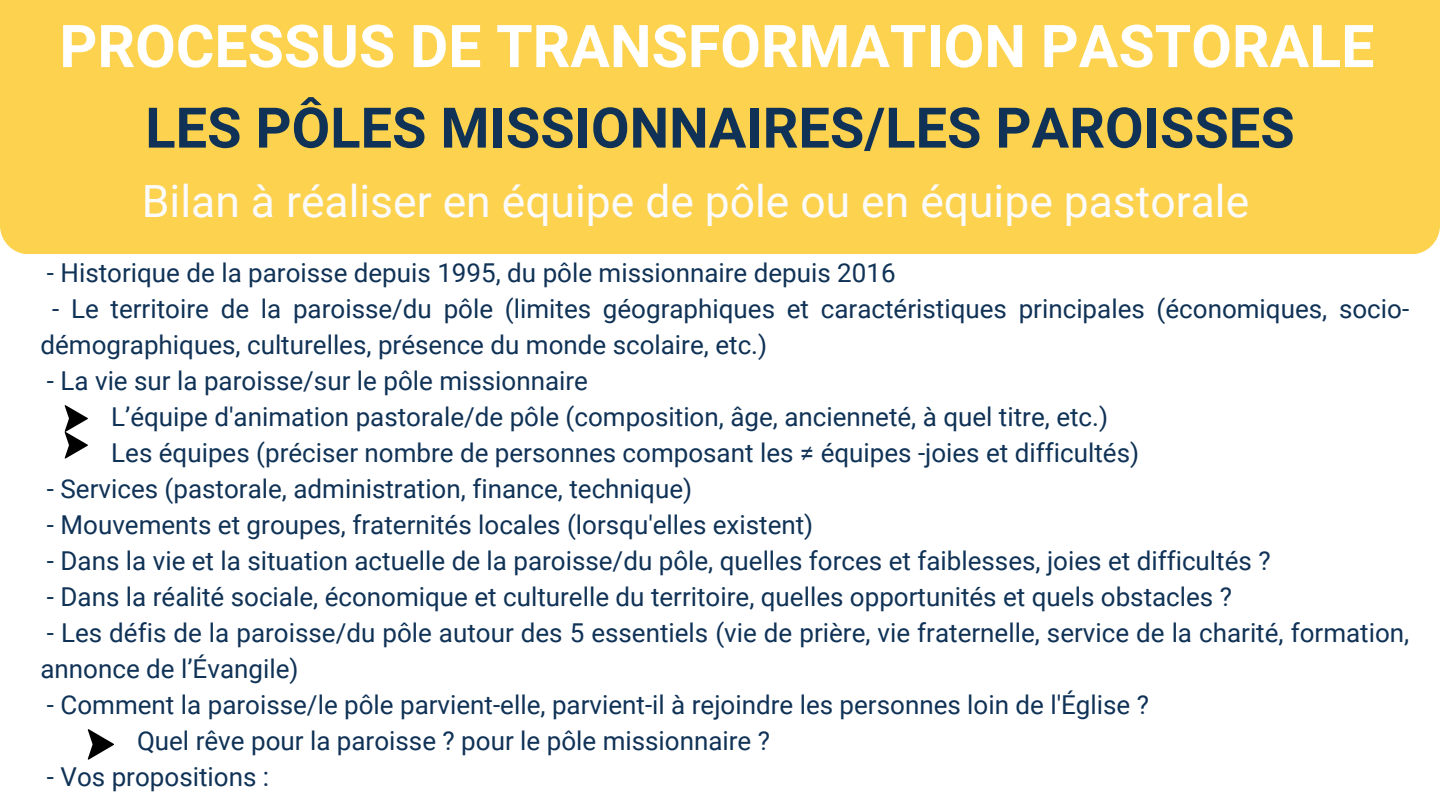
<style>
.page{position:relative;width:1440px;height:810px;background:#fff}
.page>*{position:absolute;margin:0;border:0;box-sizing:border-box;transform-origin:0 0}
.t1{font:700 59px "Roboto";color:#fff}
.t2{font:700 56px "Roboto";color:#0f3256}
.t3{font:44.4px "Roboto";color:#fbfbfc}
.t4{font:26px/36px "Roboto";color:#0f3256}
</style>
<div class="page">
<div style="left:0;top:0;width:1440px;height:254px;background:#fcd24f"></div>
<svg style="left:65px;top:405px;width:23px;height:54px"></svg>
<svg style="left:88px;top:729px;width:26px;height:31px"></svg>
<h1 class="t1" style="left:59px;top:12px;width:1316px">PROCESSUS DE TRANSFORMATION PASTORALE</h1>
<h2 class="t2" style="left:145px;top:96px;width:1151px">LES PÔLES MISSIONNAIRES/LES PAROISSES</h2>
<h3 class="t3" style="left:142px;top:176px;width:1109px">Bilan à réaliser en équipe de pôle ou en équipe pastorale</h3>
<p class="t4" style="left:47px;top:255px;width:850px">- Historique de la paroisse depuis 1995, du pôle missionnaire depuis 2016</p>
<p class="t4" style="left:40px;top:291px;width:1370px;text-indent:12px">- Le territoire de la paroisse/du pôle (limites géographiques et caractéristiques principales (économiques, socio&shy;démographiques, culturelles, présence du monde scolaire, etc.)</p>
<p class="t4" style="left:111px;top:363px;width:1029px;text-indent:-64px">- La vie sur la paroisse/sur le pôle missionnaire<br>L’équipe d'animation pastorale/de pôle (composition, âge, ancienneté, à quel titre, etc.)<br>Les équipes (préciser nombre de personnes composant les ≠ équipes -joies et difficultés)</p>
<p class="t4" style="left:47px;top:471px;width:647px">- Services (pastorale, administration, finance, technique)</p>
<p class="t4" style="left:47px;top:507px;width:768px">- Mouvements et groupes, fraternités locales (lorsqu'elles existent)</p>
<p class="t4" style="left:47px;top:543px;width:1225px">- Dans la vie et la situation actuelle de la paroisse/du pôle, quelles forces et faiblesses, joies et difficultés ?</p>
<p class="t4" style="left:47px;top:579px;width:1187px">- Dans la réalité sociale, économique et culturelle du territoire, quelles opportunités et quels obstacles ?</p>
<p class="t4" style="left:40px;top:615px;width:1370px">- Les défis de la paroisse/du pôle autour des 5 essentiels (vie de prière, vie fraternelle, service de la charité, formation, annonce de l’Évangile)</p>
<p class="t4" style="left:137px;top:687px;width:1014px;text-indent:-90px">- Comment la paroisse/le pôle parvient-elle, parvient-il à rejoindre les personnes loin de l'Église ?<br>Quel rêve pour la paroisse ? pour le pôle missionnaire ?</p>
<p class="t4" style="left:47px;top:759px;width:224px">- Vos propositions :</p>
</div>
